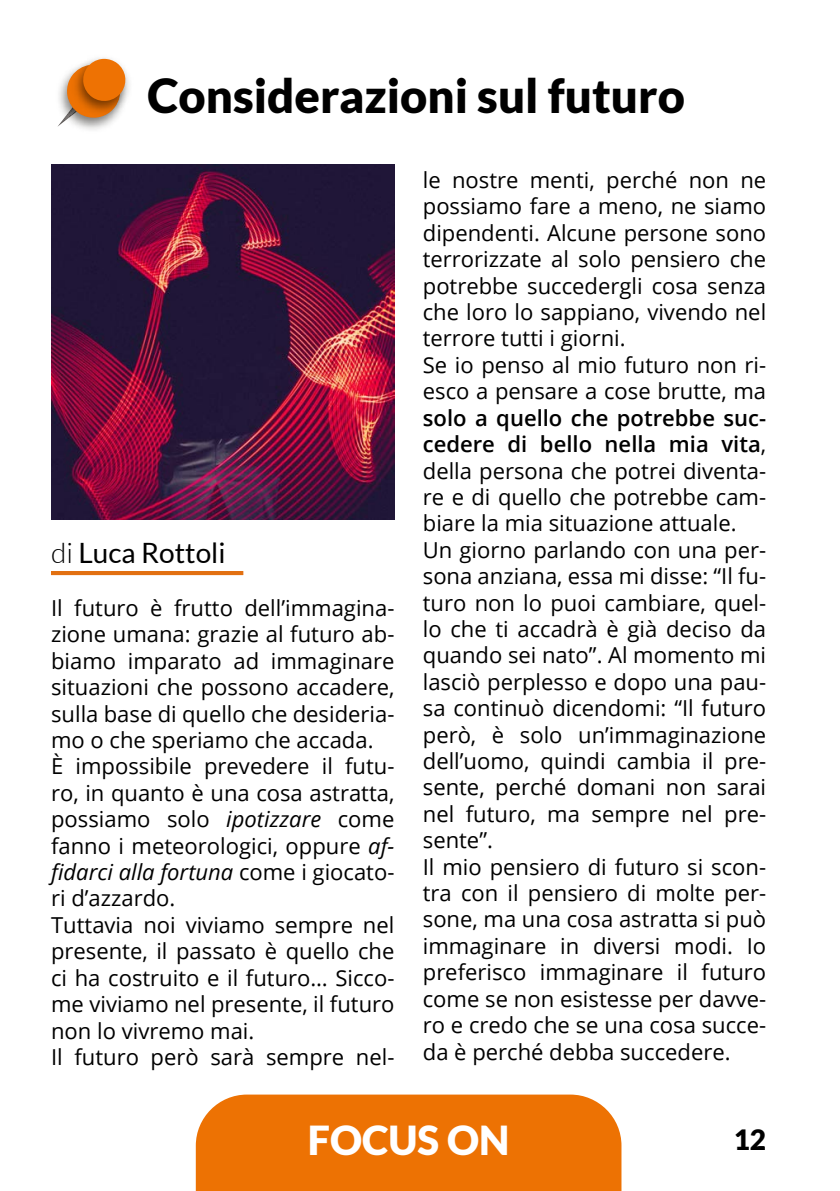
<style>
.page{position:relative;width:840px;height:1191px;background:#fff}
.page>*{position:absolute;margin:0;border:0;box-sizing:border-box;transform-origin:0 0}
.t1{font:900 47px "Lato";color:#000}
.t2{font:900 40px "Lato";color:#fff}
.t3{font:28px "Lato";color:#000}
.t4{font:900 28px "Lato";color:#000}
.t5{font:22px/26.4px "Open Sans";color:#000}
.s1{font-weight:300}
.s2{font-style:italic}
.s3{font-weight:600}
</style>
<div class="page">
<div style="left:196px;top:1094px;width:425px;height:97px;background:#ed7203"></div>
<img style="left:90px;top:57px;width:41px;height:45px">
<svg style="left:57px;top:59px;width:69px;height:68px"></svg>
<img style="left:51px;top:164px;width:343px;height:356px">
<hr style="left:51px;top:571px;width:192px;height:4px;background:#e27011">
<h1 class="t1" style="left:147px;top:68px;width:538px">Considerazioni sul futuro</h1>
<p class="t3" style="left:51px;top:537px;width:176px"><span class="s1">di</span> Luca Rottoli</p>
<p class="t5" style="left:51px;top:594px;width:345px">Il futuro è frutto dell’immagina&shy;zione umana: grazie al futuro ab&shy;biamo imparato ad immaginare situazioni che possono accadere, sulla base di quello che desideria&shy;mo o che speriamo che accada.<br>È impossibile prevedere il futu&shy;ro, in quanto è una cosa astratta, possiamo solo <span class="s2">ipotizzare</span> come fanno i meteorologici, oppure <span class="s2">af&shy;fidarci alla fortuna</span> come i giocato&shy;ri d’azzardo.<br>Tuttavia noi viviamo sempre nel presente, il passato è quello che ci ha costruito e il futuro… Sicco&shy;me viviamo nel presente, il futuro non lo vivremo mai.<br>Il futuro però sarà sempre nel-</p>
<p class="t5" style="left:422px;top:166px;width:345px">le nostre menti, perché non ne possiamo fare a meno, ne siamo dipendenti. Alcune persone sono terrorizzate al solo pensiero che potrebbe succedergli cosa senza che loro lo sappiano, vivendo nel terrore tutti i giorni.<br>Se io penso al mio futuro non ri&shy;esco a pensare a cose brutte, ma</p>
<p class="t5" style="left:422px;top:404px;width:345px"><span class="s3">solo a quello che potrebbe suc&shy;cedere di bello nella mia vita</span>, della persona che potrei diventa&shy;re e di quello che potrebbe cam&shy;biare la mia situazione attuale.<br>Un giorno parlando con una per&shy;sona anziana, essa mi disse: “Il fu&shy;turo non lo puoi cambiare, quel&shy;lo che ti accadrà è già deciso da quando sei nato”. Al momento mi lasciò perplesso e dopo una pau&shy;sa continuò dicendomi: “Il futuro però, è solo un’immaginazione dell’uomo, quindi cambia il pre&shy;sente, perché domani non sarai nel futuro, ma sempre nel pre&shy;sente”.<br>Il mio pensiero di futuro si scon&shy;tra con il pensiero di molte per&shy;sone, ma una cosa astratta si può immaginare in diversi modi. Io preferisco immaginare il futuro come se non esistesse per davve&shy;ro e credo che se una cosa succe&shy;da è perché debba succedere.</p>
<h2 class="t2" style="left:308px;top:1116px;width:203px">FOCUS ON</h2>
<p class="t4" style="left:733px;top:1123px;width:34px">12</p>
</div>
